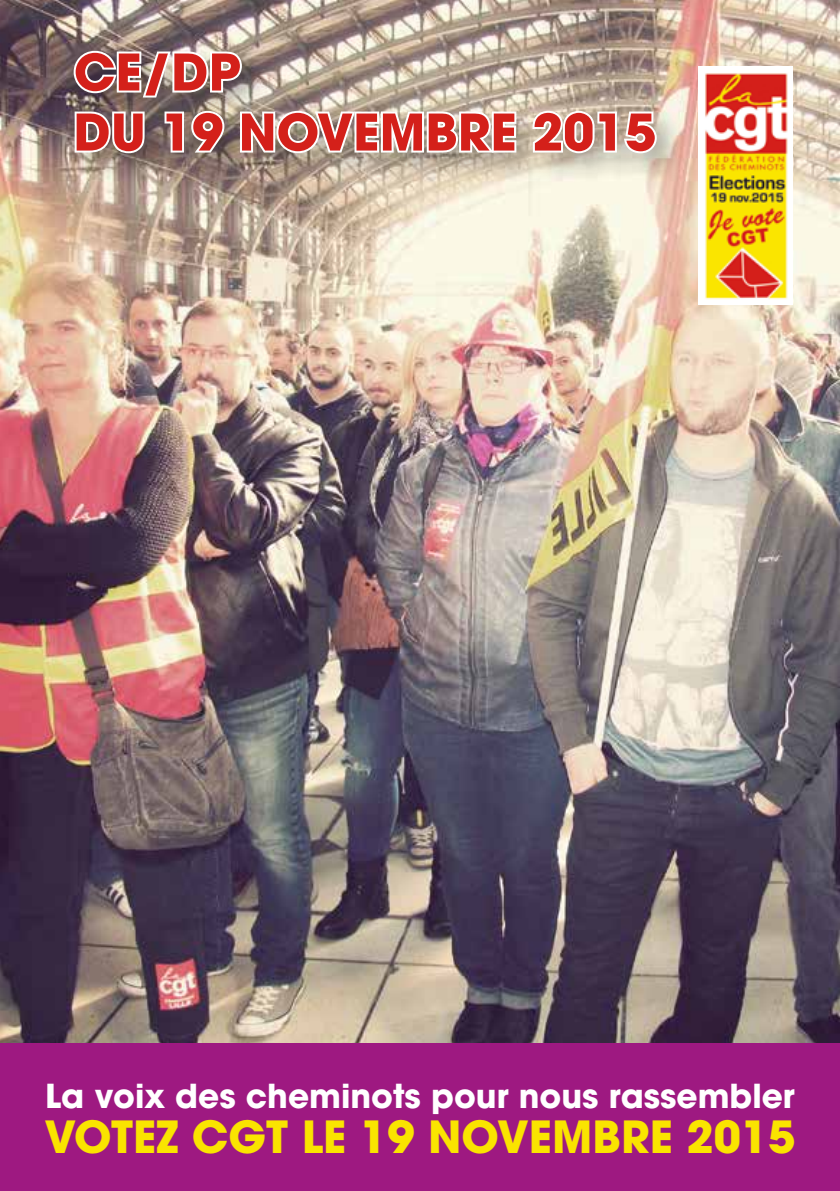
<style>
.page{position:relative;width:840px;height:1191px;background:#fff}
.page>*{position:absolute;margin:0;border:0;box-sizing:border-box;transform-origin:0 0}
.t1{font:700 50px/60px "Avant Garde";color:#d4201a}
.t2{font:700 44px "Avant Garde";color:#fae400}
.t3{font:700 32.8px "Avant Garde";color:#fff}
</style>
<div class="page">
<img style="left:0;top:0;width:839px;height:1043px">
<img style="left:697px;top:67px;width:94px;height:238px">
<div style="left:0;top:1043px;width:839px;height:148px;background:#9e1981"></div>
<div style="left:68px;top:45px;width:618px;height:139px;background:#000;opacity:.3"></div>
<svg style="left:72px;top:49px;width:172px;height:52px"></svg>
<svg style="left:73px;top:110px;width:74px;height:46px"></svg>
<svg style="left:162px;top:109px;width:64px;height:47px"></svg>
<svg style="left:238px;top:108px;width:280px;height:47px"></svg>
<svg style="left:529px;top:109px;width:129px;height:46px"></svg>
<h1 class="t1" style="left:74px;top:42px;width:583px">CE/DP<br>du 19 novembre 2015</h1>
<p class="t3" style="left:45px;top:1074px;width:750px">La voix des cheminots pour nous rassembler</p>
<h2 class="t2" style="left:44px;top:1108px;width:752px">votez CGT le 19 novembre 2015</h2>
</div>
